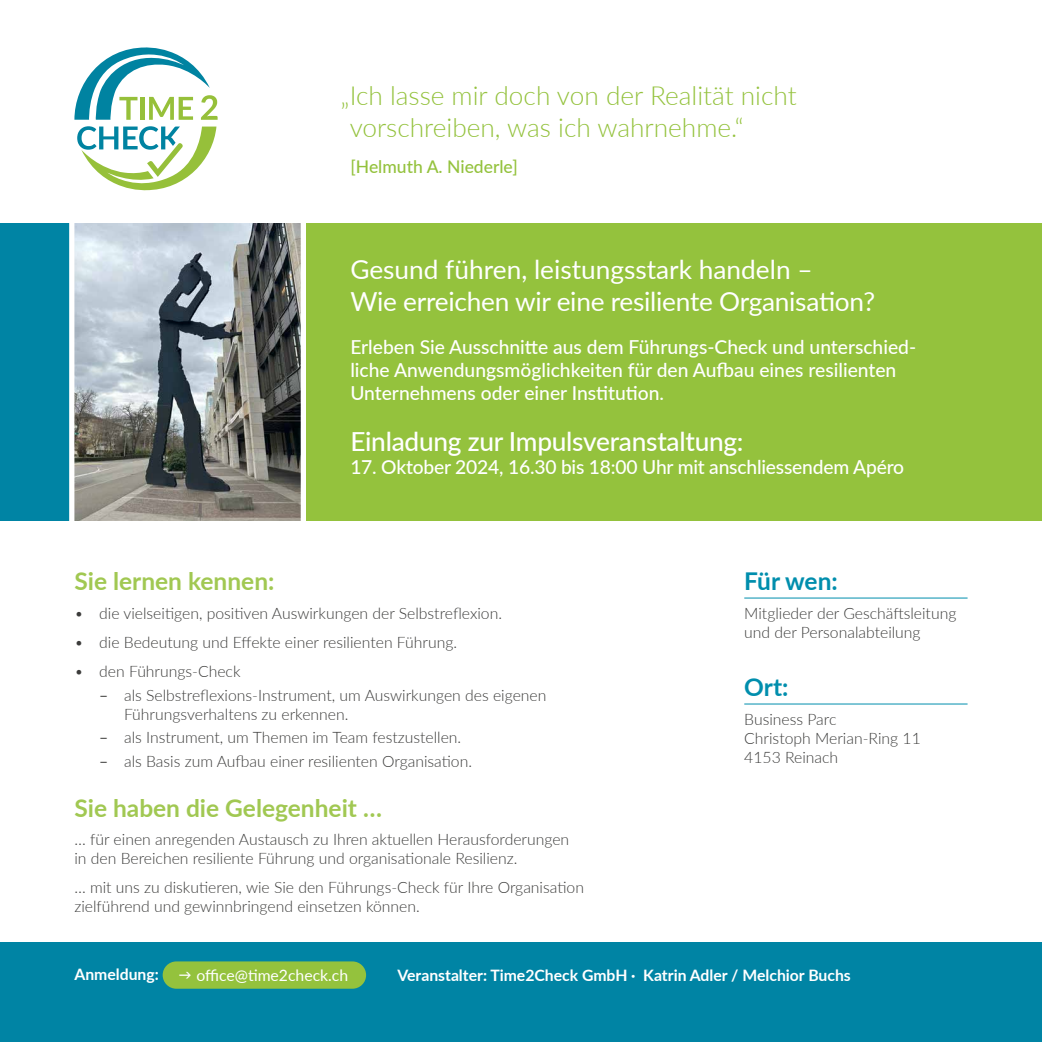
<style>
.page{position:relative;width:1042px;height:1042px;background:#fff}
.page>*{position:absolute;margin:0;border:0;box-sizing:border-box;transform-origin:0 0}
.t1{font:26.25px/31.5px "Lato";letter-spacing:-.01em;color:#fff}
.t2{font:300 26.25px/31.5px "Lato";color:#94c23d}
.t3{font:500 26.25px "Lato";letter-spacing:-.01em;color:#fff}
.t4{font:700 24.5px "Lato";color:#a1c852}
.t5{font:700 24.5px "Lato";letter-spacing:-.005em;color:#008ead}
.t6{font:500 19.25px/23.1px "Lato";color:#fff}
.t7{font:500 17.5px "Lato";color:#94c23d}
.t8{font:300 15.75px/18.9px "Lato";color:#3c3c3b}
.t9{font:700 15.75px "Lato";color:#fff}
.t10{font:15.75px "Lato";color:#fff}
.s1{font-weight:400}
</style>
<div class="page">
<hr style="left:744px;top:598px;width:223px;height:1px;background:#008ead">
<hr style="left:744px;top:704px;width:223px;height:1px;background:#008ead">
<div style="left:0;top:943px;width:1042px;height:99px;background:#0084a4"></div>
<svg style="left:74px;top:47px;width:144px;height:73px"></svg>
<svg style="left:77px;top:126px;width:139px;height:65px"></svg>
<div style="left:163px;top:961px;width:203px;height:27px;background:#94c23d;border-radius:14px"></div>
<div style="left:0;top:223px;width:74px;height:298px;background:#0084a4"></div>
<div style="left:301px;top:223px;width:741px;height:298px;background:#94c23d"></div>
<img style="left:74px;top:223px;width:227px;height:298px">
<div style="left:69px;top:221px;width:5px;height:312px;background:#fff"></div>
<div style="left:301px;top:221px;width:5px;height:312px;background:#fff"></div>
<h1 class="t2" style="left:350px;top:79px;width:448px;text-indent:-9px">„Ich lasse mir doch von der Realität nicht vorschreiben, was ich wahrnehme.“</h1>
<p class="t7" style="left:350px;top:154px;width:169px">[Helmuth A. Niederle]</p>
<h1 class="t1" style="left:350px;top:253px;width:526px">Gesund führen, leistungsstark handeln –<br>Wie erreichen wir eine resiliente Organisation?</h1>
<p class="t6" style="left:350px;top:334px;width:567px">Erleben Sie Ausschnitte aus dem Führungs-Check und unterschied&shy;liche Anwendungsmöglichkeiten für den Aufbau eines resilienten<br>Unternehmens oder einer Institution.</p>
<h1 class="t3" style="left:350px;top:423px;width:395px">Einladung zur Impulsveranstaltung:</h1>
<p class="t6" style="left:350px;top:455px;width:555px">17. Oktober 2024, 16.30 bis 18:00 Uhr mit anschliessendem Apéro</p>
<h2 class="t4" style="left:74px;top:563px;width:202px">Sie lernen kennen:</h2>
<p class="t8" style="left:74px;top:603px;width:429px">• die vielseitigen, positiven Auswirkungen der Selbstreflexion.</p>
<p class="t8" style="left:74px;top:632px;width:384px">• die Bedeutung und Effekte einer resilienten Führung.</p>
<p class="t8" style="left:74px;top:661px;width:168px">• den Führungs-Check</p>
<p class="t8" style="left:124px;top:685px;width:424px;text-indent:-25px"><span class="s1">–</span> als Selbstreflexions-Instrument, um Auswirkungen des eigenen<br>Führungsverhaltens zu erkennen.</p>
<p class="t8" style="left:99px;top:728px;width:363px"><span class="s1">–</span> als Instrument, um Themen im Team festzustellen.</p>
<p class="t8" style="left:99px;top:751px;width:374px"><span class="s1">–</span> als Basis zum Aufbau einer resilienten Organisation.</p>
<h2 class="t4" style="left:74px;top:789px;width:309px">Sie haben die Gelegenheit …</h2>
<p class="t8" style="left:74px;top:830px;width:496px">… für einen anregenden Austausch zu Ihren aktuellen Herausforderungen in den Bereichen resiliente Führung und organisationale Resilienz.</p>
<p class="t8" style="left:74px;top:877px;width:511px">… mit uns zu diskutieren, wie Sie den Führungs-Check für Ihre Organisation zielführend und gewinnbringend einsetzen können.</p>
<h2 class="t5" style="left:744px;top:563px;width:95px">Für wen:</h2>
<p class="t8" style="left:744px;top:603px;width:214px">Mitglieder der Geschäftsleitung und der Personalabteilung</p>
<h2 class="t5" style="left:744px;top:669px;width:46px">Ort:</h2>
<p class="t8" style="left:744px;top:709px;width:178px">Business Parc<br>Christoph Merian-Ring 11<br>4153 Reinach</p>
<p class="t9" style="left:74px;top:962px;width:86px">Anmeldung:</p>
<p class="t10" style="left:196px;top:964px;width:153px">office@time2check.ch</p>
<p class="t9" style="left:397px;top:963px;width:455px">Veranstalter: Time2Check GmbH · Katrin Adler / Melchior Buchs</p>
</div>
